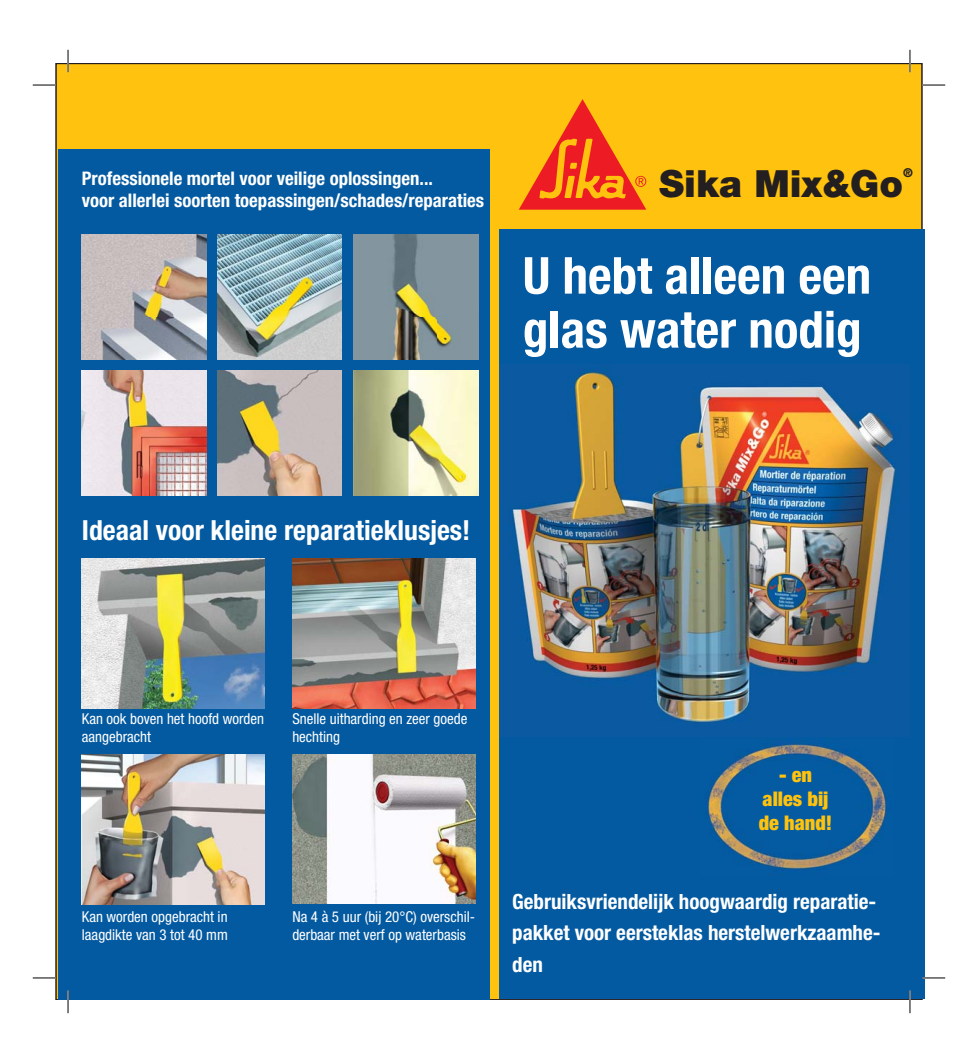
<style>
.page{position:relative;width:978px;height:1063px;background:#fff}
.page>*{position:absolute;margin:0;border:0;box-sizing:border-box;transform-origin:0 0}
.t1{font:700 condensed 51px/54px "Helvetica Neue";color:#fff}
.t2{font:900 37.5px "Helvetica Neue";color:#231f20}
.t3{font:700 condensed 27.75px "Helvetica Neue";color:#fff}
.t4{font:700 condensed 21px/31.5px "Helvetica Neue";color:#fff}
.t5{font:900 condensed 20.25px/24.3px "Helvetica Neue";color:#ffc20e;text-align:center}
.t6{font:700 condensed 18.75px/22.5px "Helvetica Neue";color:#fff}
.t7{font:condensed 15px/18px "Helvetica Neue";color:#fff}
.t8{font:900 12.3px "Helvetica Neue";color:#231f20}
</style>
<div class="page">
<div style="left:55px;top:64px;width:868px;height:935px;background:#ffc20e"></div>
<svg style="left:519px;top:99px;width:127px;height:111px;background:#f88116"></svg>
<div style="left:499px;top:230px;width:426px;height:769px;background:#045aa0"></div>
<img style="left:509px;top:365px;width:387px;height:358px">
<img style="left:705px;top:743px;width:182px;height:129px">
<div style="left:58px;top:149px;width:432px;height:850px;background:#045aa0"></div>
<img style="left:82px;top:754px;width:183px;height:150px">
<img style="left:82px;top:559px;width:183px;height:149px">
<img style="left:292px;top:559px;width:183px;height:150px">
<img style="left:292px;top:754px;width:183px;height:150px">
<img style="left:82px;top:235px;width:125px;height:125px">
<img style="left:217px;top:235px;width:125px;height:125px">
<img style="left:354px;top:235px;width:124px;height:125px">
<img style="left:82px;top:371px;width:125px;height:125px">
<img style="left:217px;top:371px;width:125px;height:125px">
<img style="left:354px;top:371px;width:124px;height:125px">
<hr style="left:923px;top:977px;width:22px;height:2px;background:#fff">
<hr style="left:67px;top:50px;width:2px;height:22px;background:#fff">
<hr style="left:67px;top:991px;width:2px;height:22px;background:#fff">
<hr style="left:909px;top:50px;width:2px;height:22px;background:#fff">
<hr style="left:909px;top:991px;width:2px;height:22px;background:#fff">
<svg style="left:33px;top:85px;width:22px;height:1px"></svg>
<svg style="left:923px;top:85px;width:22px;height:1px"></svg>
<svg style="left:33px;top:978px;width:22px;height:1px"></svg>
<svg style="left:923px;top:978px;width:22px;height:1px"></svg>
<svg style="left:68px;top:50px;width:1px;height:22px"></svg>
<svg style="left:68px;top:991px;width:1px;height:22px"></svg>
<svg style="left:910px;top:50px;width:1px;height:22px"></svg>
<svg style="left:910px;top:991px;width:1px;height:22px"></svg>
<p class="t6" style="left:82px;top:168px;width:404px">Professionele mortel voor veilige oplossingen...<br>voor allerlei soorten toepassingen/schades/reparaties</p>
<h2 class="t2" style="left:659px;top:171px;width:245px">Sika Mix&amp;Go</h2>
<p class="t8" style="left:903px;top:168px;width:11px">®</p>
<h1 class="t1" style="left:523px;top:253px;width:350px">U hebt alleen een glas water nodig</h1>
<h3 class="t3" style="left:82px;top:521px;width:390px">Ideaal voor kleine reparatieklusjes!</h3>
<p class="t7" style="left:82px;top:711px;width:184px">Kan ook boven het hoofd worden aangebracht</p>
<p class="t7" style="left:292px;top:711px;width:177px">Snelle uitharding en zeer goede hechting</p>
<p class="t7" style="left:82px;top:909px;width:148px">Kan worden opgebracht in laagdikte van 3 tot 40 mm</p>
<p class="t7" style="left:292px;top:909px;width:184px">Na 4 à 5 uur (bij 20°C) overschil&shy;derbaar met verf op waterbasis</p>
<h3 class="t5" style="left:759px;top:764px;width:75px">- en alles bij de hand!</h3>
<h3 class="t4" style="left:512px;top:887px;width:370px">Gebruiksvriendelijk hoogwaardig reparatie&shy;pakket voor eersteklas herstelwerkzaamhe&shy;den</h3>
</div>
